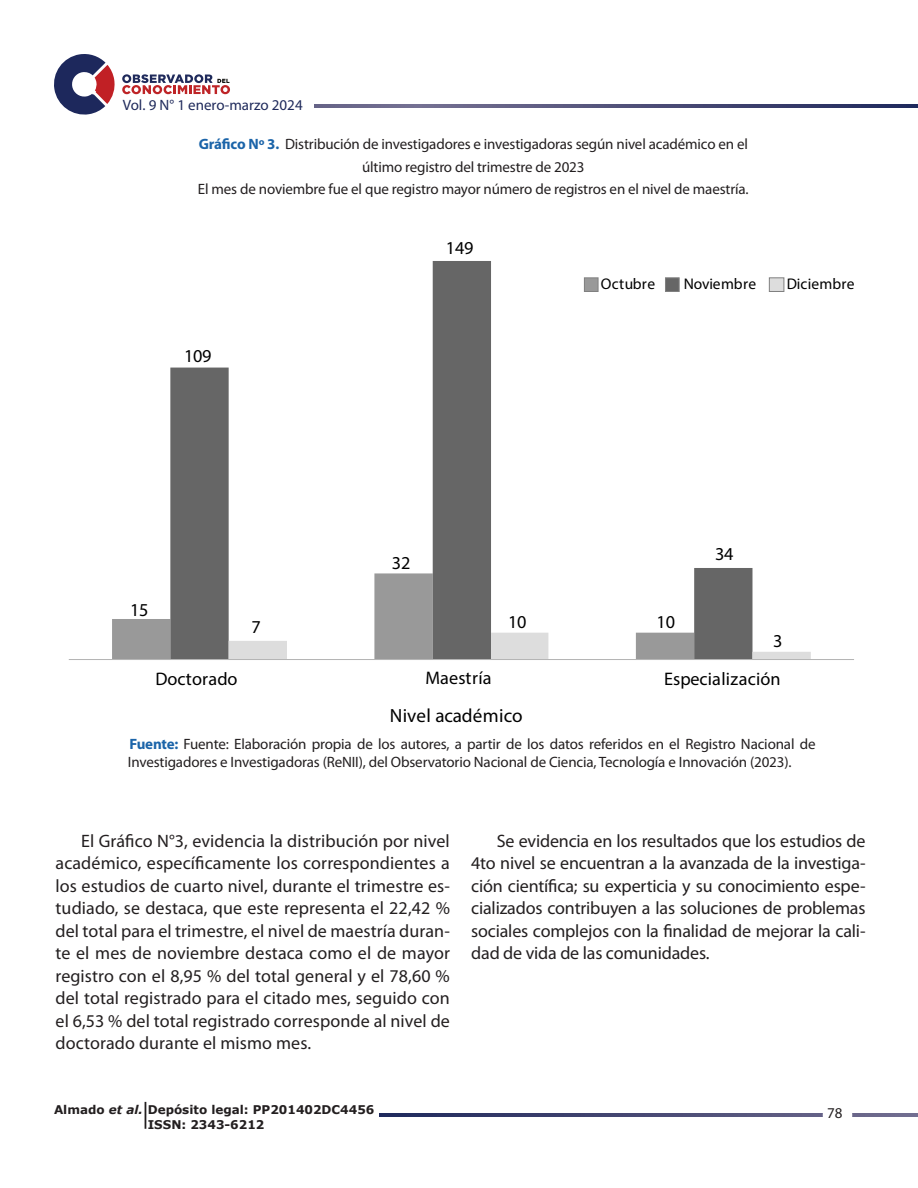
<style>
.page{position:relative;width:918px;height:1188px;background:#fff}
.page>*{position:absolute;margin:0;border:0;box-sizing:border-box;transform-origin:0 0}
.t1{font:19.2px "Myriad Pro";letter-spacing:.005em;color:#000}
.t2{font:18.15px "Myriad Pro";color:#000}
.t3{font:18px/22.5px "Myriad Pro";letter-spacing:-.005em;color:#231f20;text-align:justify}
.t4{font:15.45px "Myriad Pro";letter-spacing:.02em;color:#000}
.t5{font:15.45px "Myriad Pro";letter-spacing:-.005em;color:#000}
.t6{font:15px/18px "Myriad Pro";letter-spacing:-.01em;color:#231f20}
.t7{font:15px "Myriad Pro";color:#1f2a5b}
.t8{font:700 12px/14.4px "Verdana";color:#231f20}
.s1{font-weight:700;color:#1b64a9}
.s2{font-style:italic}
</style>
<div class="page">
<svg style="left:379px;top:1114px;width:539px;height:3px;background:#474974"></svg>
<div style="left:823px;top:1100px;width:29px;height:30px;background:#fff;border-radius:50%"></div>
<svg style="left:314px;top:104px;width:604px;height:3px;background:#4f5079"></svg>
<svg style="left:122px;top:74px;width:108px;height:20px"></svg>
<svg style="left:54px;top:54px;width:61px;height:61px"></svg>
<svg style="left:145px;top:1102px;width:1px;height:27px"></svg>
<div style="left:112px;top:619px;width:58px;height:40px;background:#999"></div>
<svg style="left:170px;top:261px;width:582px;height:398px"></svg>
<svg style="left:229px;top:633px;width:582px;height:26px"></svg>
<hr style="left:69px;top:659px;width:785px;height:1px;background:#b3b3b3">
<div style="left:584px;top:278px;width:14px;height:13px;background:#999"></div>
<div style="left:584px;top:277px;width:15px;height:15px;border:1px solid #808080"></div>
<div style="left:665px;top:277px;width:15px;height:15px;background:#666;border:1px solid #808080"></div>
<div style="left:769px;top:277px;width:15px;height:15px;background:#ddd;border:1px solid #808080"></div>
<p class="t7" style="left:123px;top:95px;width:181px">Vol. 9 N° 1 enero-marzo 2024</p>
<p class="t6" style="left:199px;top:135px;width:551px"><span class="s1">Gráfico Nº 3.</span> Distribución de investigadores e investigadoras según nivel académico en el</p>
<p class="t6" style="left:362px;top:158px;width:224px">último registro del trimestre de 2023</p>
<p class="t6" style="left:198px;top:180px;width:552px">El mes de noviembre fue el que registro mayor número de registros en el nivel de maestría.</p>
<p class="t2" style="left:184px;top:344px;width:29px">109</p>
<p class="t2" style="left:446px;top:237px;width:29px">149</p>
<p class="t4" style="left:601px;top:275px;width:56px">Octubre</p>
<p class="t5" style="left:684px;top:275px;width:74px">Noviembre</p>
<p class="t4" style="left:787px;top:275px;width:69px">Diciembre</p>
<p class="t2" style="left:392px;top:552px;width:20px">32</p>
<p class="t2" style="left:715px;top:543px;width:20px">34</p>
<p class="t2" style="left:130px;top:598px;width:20px">15</p>
<p class="t2" style="left:251px;top:616px;width:11px">7</p>
<p class="t2" style="left:508px;top:610px;width:20px">10</p>
<p class="t2" style="left:657px;top:610px;width:20px">10</p>
<p class="t2" style="left:773px;top:629px;width:11px">3</p>
<p class="t2" style="left:156px;top:667px;width:83px">Doctorado</p>
<p class="t2" style="left:426px;top:667px;width:68px">Maestría</p>
<p class="t2" style="left:664px;top:667px;width:118px">Especialización</p>
<p class="t1" style="left:390px;top:704px;width:134px">Nivel académico</p>
<p class="t6" style="left:128px;top:734px;width:689px"><span class="s1">Fuente:</span> Fuente: Elaboración propia de los autores, a partir de los datos referidos en el Registro Nacional de<br>Investigadores e Investigadoras (ReNII), del Observatorio Nacional de Ciencia, Tecnología e Innovación (2023).</p>
<p class="t3" style="left:56px;top:829px;width:396px;text-indent:26px">El Gráfico N°3, evidencia la distribución por nivel académico, específicamente los correspondientes a los estudios de cuarto nivel, durante el trimestre es&shy;tudiado, se destaca, que este representa el 22,42 % del total para el trimestre, el nivel de maestría duran&shy;te el mes de noviembre destaca como el de mayor registro con el 8,95 % del total general y el 78,60 % del total registrado para el citado mes, seguido con el 6,53 % del total registrado corresponde al nivel de doctorado durante el mismo mes.</p>
<p class="t3" style="left:471px;top:829px;width:396px;text-indent:26px">Se evidencia en los resultados que los estudios de 4to nivel se encuentran a la avanzada de la investiga&shy;ción científica; su experticia y su conocimiento espe&shy;cializados contribuyen a las soluciones de problemas sociales complejos con la finalidad de mejorar la cali&shy;dad de vida de las comunidades.</p>
<p class="t8" style="left:148px;top:1102px;width:228px;text-indent:-94px">Almado <span class="s2">et al.</span> Depósito legal: PP201402DC4456<br>ISSN: 2343-6212</p>
<p class="t6" style="left:827px;top:1104px;width:17px">78</p>
</div>
